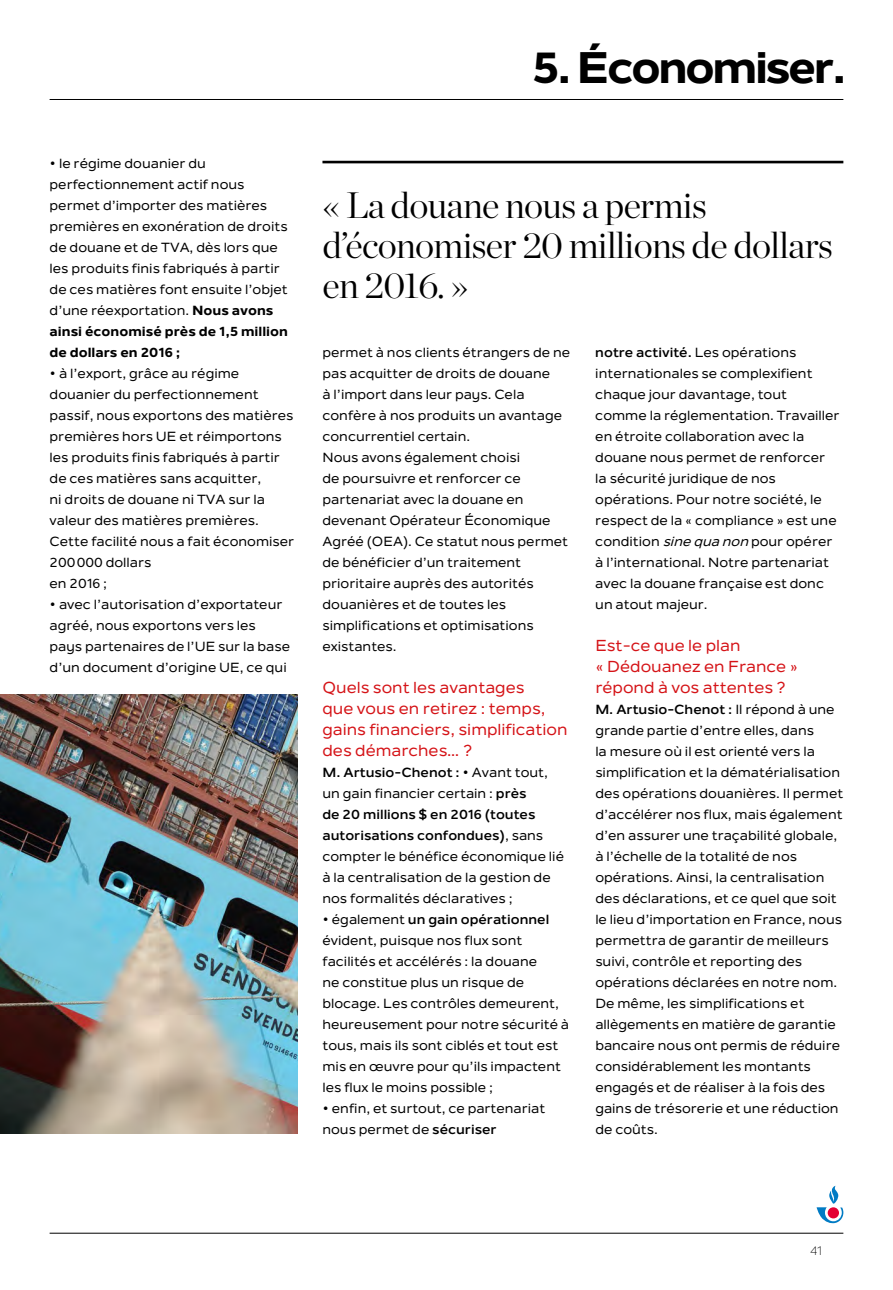
<style>
.page{position:relative;width:893px;height:1290px;background:#fff}
.page>*{position:absolute;margin:0;border:0;box-sizing:border-box;transform-origin:0 0}
.t1{font:800 43.75px "Nolan";letter-spacing:-.06em;color:#000}
.t2{font:300 36.75px/40.2px "Chronicle Display";letter-spacing:-.02em;color:#000}
.t3{font:500 15.75px/21px "Nolan";color:#d51317}
.t4{font:500 13.12px/21px "Nolan";color:#000}
.t5{font:12.25px "Nolan";color:#000}
.s1{font-weight:800}
.s2{font-weight:700}
.s3{font-style:italic}
</style>
<div class="page">
<svg style="left:817px;top:1186px;width:26px;height:37px"></svg>
<div style="left:828px;top:1207px;width:11px;height:11px;background:#e40134;border-radius:50%"></div>
<hr style="left:50px;top:1233px;width:793px;height:1px;background:#000">
<hr style="left:50px;top:99px;width:793px;height:1px;background:#000">
<hr style="left:322px;top:161px;width:521px;height:2px;background:#000">
<img style="left:0;top:694px;width:298px;height:440px">
<h1 class="t1" style="left:532px;top:41px;width:316px">5. Économiser.</h1>
<p class="t4" style="left:50px;top:153px;width:240px">• le régime douanier du perfectionnement actif nous permet d’importer des matières premières en exonération de droits de douane et de TVA, dès lors que les produits finis fabriqués à partir de ces matières font ensuite l’objet d’une réexportation. <span class="s1">Nous avons ainsi économisé près de 1,5 million de dollars en 2016 ;</span></p>
<p class="t4" style="left:50px;top:363px;width:246px">• à l’export, grâce au régime douanier du perfectionnement passif, nous exportons des matières premières hors UE et réimportons les produits finis fabriqués à partir de ces matières sans acquitter,<br>ni droits de douane ni TVA sur la valeur des matières premières.<br>Cette facilité nous a fait économiser<br>200 000 dollars<br>en 2016 ;</p>
<p class="t4" style="left:50px;top:594px;width:242px">• avec l’autorisation d’exportateur agréé, nous exportons vers les pays partenaires de l’UE sur la base d’un document d’origine UE, ce qui</p>
<h2 class="t2" style="left:322px;top:182px;width:512px">« La douane nous a permis d’économiser 20 millions de dollars en 2016. »</h2>
<p class="t4" style="left:322px;top:342px;width:249px">permet à nos clients étrangers de ne pas acquitter de droits de douane<br>à l’import dans leur pays. Cela confère à nos produits un avantage concurrentiel certain.<br>Nous avons également choisi<br>de poursuivre et renforcer ce partenariat avec la douane en devenant Opérateur Économique<br>Agréé (OEA). Ce statut nous permet de bénéficier d’un traitement prioritaire auprès des autorités douanières et de toutes les simplifications et optimisations existantes.</p>
<p class="t3" style="left:322px;top:677px;width:247px">Quels sont les avantages<br>que vous en retirez : temps, gains financiers, simplification des démarches… ?</p>
<p class="t4" style="left:322px;top:762px;width:243px"><span class="s2">M. Artusio-Chenot :</span> • Avant tout, un gain financier certain : <span class="s2">près<br>de 20 millions $ en 2016 (toutes autorisations confondues)</span>, sans compter le bénéfice économique lié à la centralisation de la gestion de nos formalités déclaratives ;</p>
<p class="t4" style="left:322px;top:909px;width:248px">• également <span class="s2">un gain opérationnel </span>évident, puisque nos flux sont facilités et accélérés : la douane<br>ne constitue plus un risque de blocage. Les contrôles demeurent, heureusement pour notre sécurité à tous, mais ils sont ciblés et tout est mis en œuvre pour qu’ils impactent les flux le moins possible ;</p>
<p class="t4" style="left:322px;top:1098px;width:224px">• enfin, et surtout, ce partenariat nous permet de <span class="s2">sécuriser</span></p>
<p class="t4" style="left:595px;top:342px;width:246px"><span class="s2">notre activité.</span> Les opérations internationales se complexifient chaque jour davantage, tout comme la réglementation. Travailler en étroite collaboration avec la douane nous permet de renforcer la sécurité juridique de nos opérations. Pour notre société, le respect de la « compliance » est une condition <span class="s3">sine qua non</span> pour opérer à l’international. Notre partenariat avec la douane française est donc un atout majeur.</p>
<p class="t3" style="left:595px;top:635px;width:204px">Est-ce que le plan<br>« Dédouanez en France » répond à vos attentes ?</p>
<p class="t4" style="left:595px;top:699px;width:250px"><span class="s2">M. Artusio-Chenot :</span> Il répond à une grande partie d’entre elles, dans<br>la mesure où il est orienté vers la simplification et la dématérialisation des opérations douanières. Il permet d’accélérer nos flux, mais également d’en assurer une traçabilité globale, à l’échelle de la totalité de nos opérations. Ainsi, la centralisation des déclarations, et ce quel que soit le lieu d’importation en France, nous permettra de garantir de meilleurs suivi, contrôle et reporting des opérations déclarées en notre nom.<br>De même, les simplifications et allègements en matière de garantie bancaire nous ont permis de réduire considérablement les montants engagés et de réaliser à la fois des gains de trésorerie et une réduction de coûts.</p>
<p class="t5" style="left:810px;top:1243px;width:14px">41</p>
</div>
